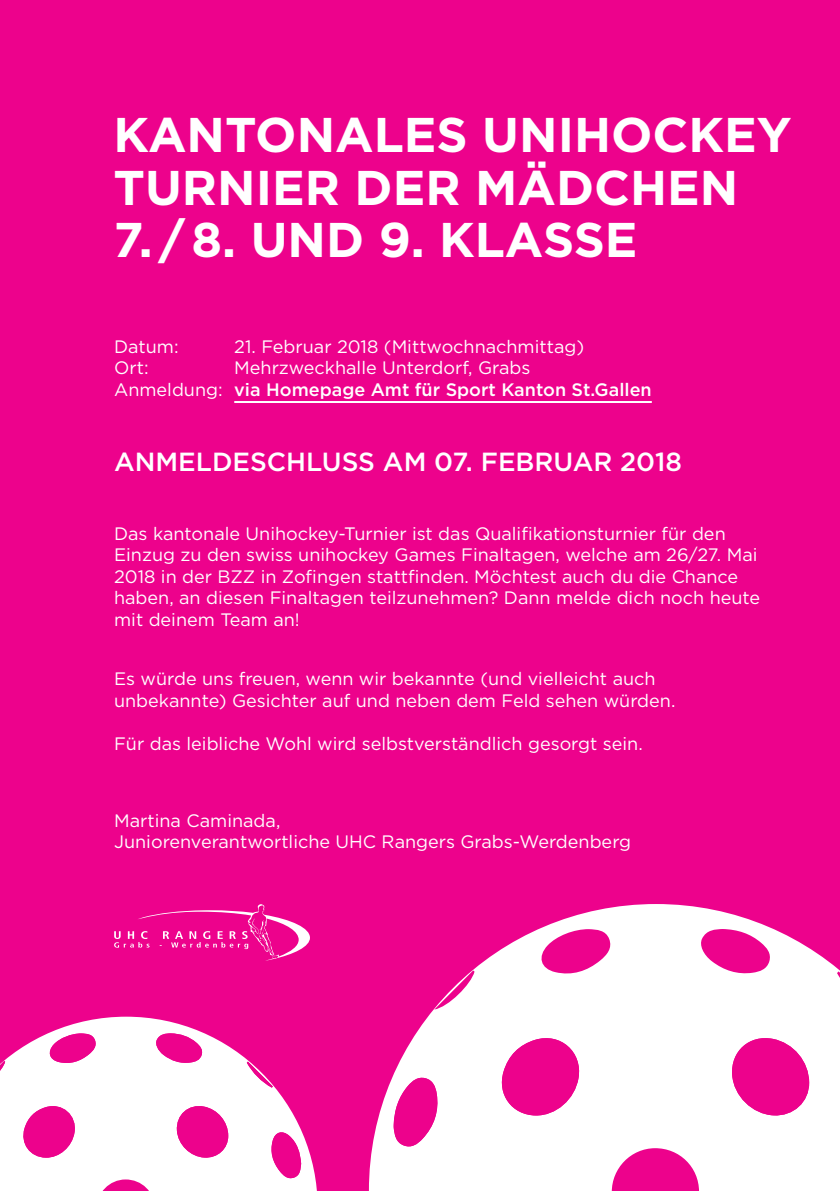
<style>
.page{position:relative;width:840px;height:1191px;background:#fff}
.page>*{position:absolute;margin:0;border:0;box-sizing:border-box;transform-origin:0 0}
.t1{font:700 48.6px/52.4px "Gotham";color:#fff}
.t2{font:500 26.2px "Gotham";color:#fff}
.t3{font:18px/21.6px "Gotham";color:#fff}
.s1{font-weight:500}
</style>
<div class="page">
<div style="left:0;top:0;width:839px;height:1191px;background:#ed028c"></div>
<svg style="left:369px;top:904px;width:405px;height:287px"></svg>
<svg style="left:393px;top:929px;width:446px;height:262px;fill:#fff"></svg>
<svg style="left:730px;top:1034px;width:78px;height:82px"></svg>
<svg style="left:496px;top:1032px;width:86px;height:83px"></svg>
<svg style="left:393px;top:1076px;width:46px;height:72px"></svg>
<svg style="left:49px;top:1016px;width:268px;height:175px"></svg>
<svg style="left:0;top:1033px;width:301px;height:158px;fill:#fff"></svg>
<svg style="left:176px;top:1103px;width:52px;height:55px"></svg>
<svg style="left:20px;top:1102px;width:57px;height:56px"></svg>
<svg style="left:269px;top:1129px;width:32px;height:50px"></svg>
<svg style="left:155px;top:1033px;width:48px;height:31px"></svg>
<svg style="left:47px;top:1033px;width:50px;height:31px"></svg>
<svg style="left:0;top:1061px;width:5px;height:26px"></svg>
<svg style="left:247px;top:1061px;width:26px;height:26px"></svg>
<hr style="left:234px;top:401px;width:417px;height:2px;background:#fff">
<svg style="left:114px;top:904px;width:196px;height:56px"></svg>
<h1 class="t1" style="left:113px;top:109px;width:679px">KANTONALES UNIHOCKEY<br>TURNIER DER MÄDCHEN</h1>
<h1 class="t1" style="left:113px;top:213px;width:525px">7. / 8. UND 9. KLASSE</h1>
<p class="t3" style="left:114px;top:335px;width:66px">Datum:</p>
<p class="t3" style="left:234px;top:335px;width:351px">21. Februar 2018 (Mittwochnachmittag)</p>
<p class="t3" style="left:114px;top:357px;width:36px">Ort:</p>
<p class="t3" style="left:114px;top:357px;width:539px;text-align:center">Mehrzweckhalle Unterdorf, Grabs<br>Anmeldung: <span class="s1">via Homepage Amt für Sport Kanton St.Gallen</span></p>
<h2 class="t2" style="left:114px;top:444px;width:569px">ANMELDESCHLUSS AM 07. FEBRUAR 2018</h2>
<p class="t3" style="left:114px;top:522px;width:647px">Das kantonale Unihockey-Turnier ist das Qualifikationsturnier für den Einzug zu den swiss unihockey Games Finaltagen, welche am 26/27. Mai 2018 in der BZZ in Zofingen stattfinden. Möchtest auch du die Chance haben, an diesen Finaltagen teilzunehmen? Dann melde dich noch heute mit deinem Team an!</p>
<p class="t3" style="left:114px;top:668px;width:562px">Es würde uns freuen, wenn wir bekannte (und vielleicht auch unbekannte) Gesichter auf und neben dem Feld sehen würden.</p>
<p class="t3" style="left:114px;top:732px;width:530px">Für das leibliche Wohl wird selbstverständlich gesorgt sein.</p>
<p class="t3" style="left:114px;top:809px;width:518px">Martina Caminada,<br>Juniorenverantwortliche UHC Rangers Grabs-Werdenberg</p>
</div>
